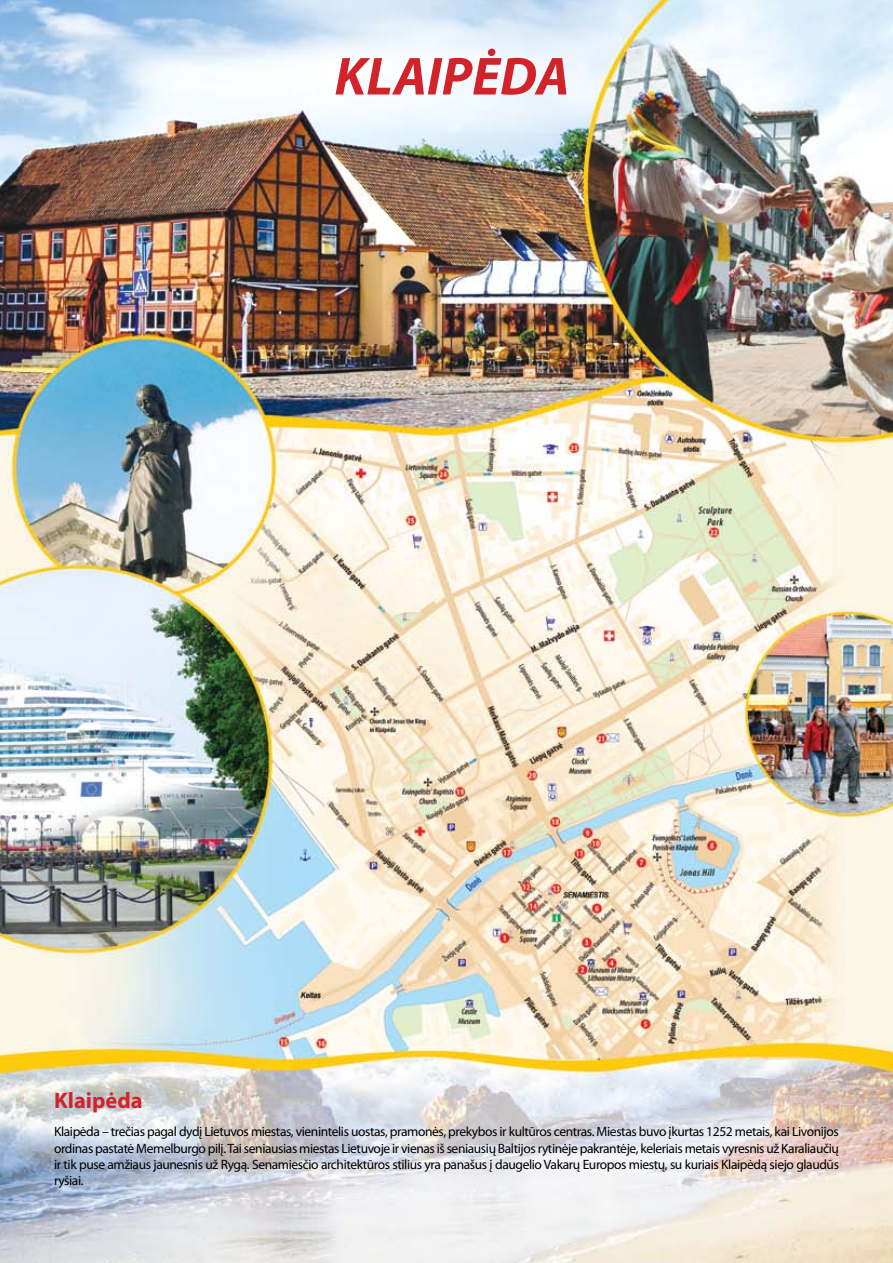
<style>
.page{position:relative;width:893px;height:1263px;background:#fff}
.page>*{position:absolute;margin:0;border:0;box-sizing:border-box;transform-origin:0 0}
.t1{font:italic 700 54px "Myriad Pro";color:#d2232a}
.t2{font:700 22.5px "Myriad Pro";color:#d2232a}
.t3{font:13.5px/16.2px "Myriad Pro";letter-spacing:-.03em;color:#000;text-align:justify}
</style>
<div class="page">
<img style="left:0;top:0;width:893px;height:1263px">
<h1 class="t1" style="left:334px;top:41px;width:236px">KLAIPĖDA</h1>
<h2 class="t2" style="left:54px;top:1086px;width:90px">Klaipėda</h2>
<p class="t3" style="left:54px;top:1123px;width:786px">Klaipėda – trečias pagal dydį Lietuvos miestas, vienintelis uostas, pramonės, prekybos ir kultūros centras. Miestas buvo įkurtas 1252 metais, kai Livonijos ordinas pastatė Memelburgo pilį. Tai seniausias miestas Lietuvoje ir vienas iš seniausių Baltijos rytinėje pakrantėje, keleriais metais vyresnis už Karaliaučių ir tik puse amžiaus jaunesnis už Rygą. Senamiesčio architektūros stilius yra panašus į daugelio Vakarų Europos miestų, su kuriais Klaipėdą siejo glaudūs ryšiai.</p>
</div>
